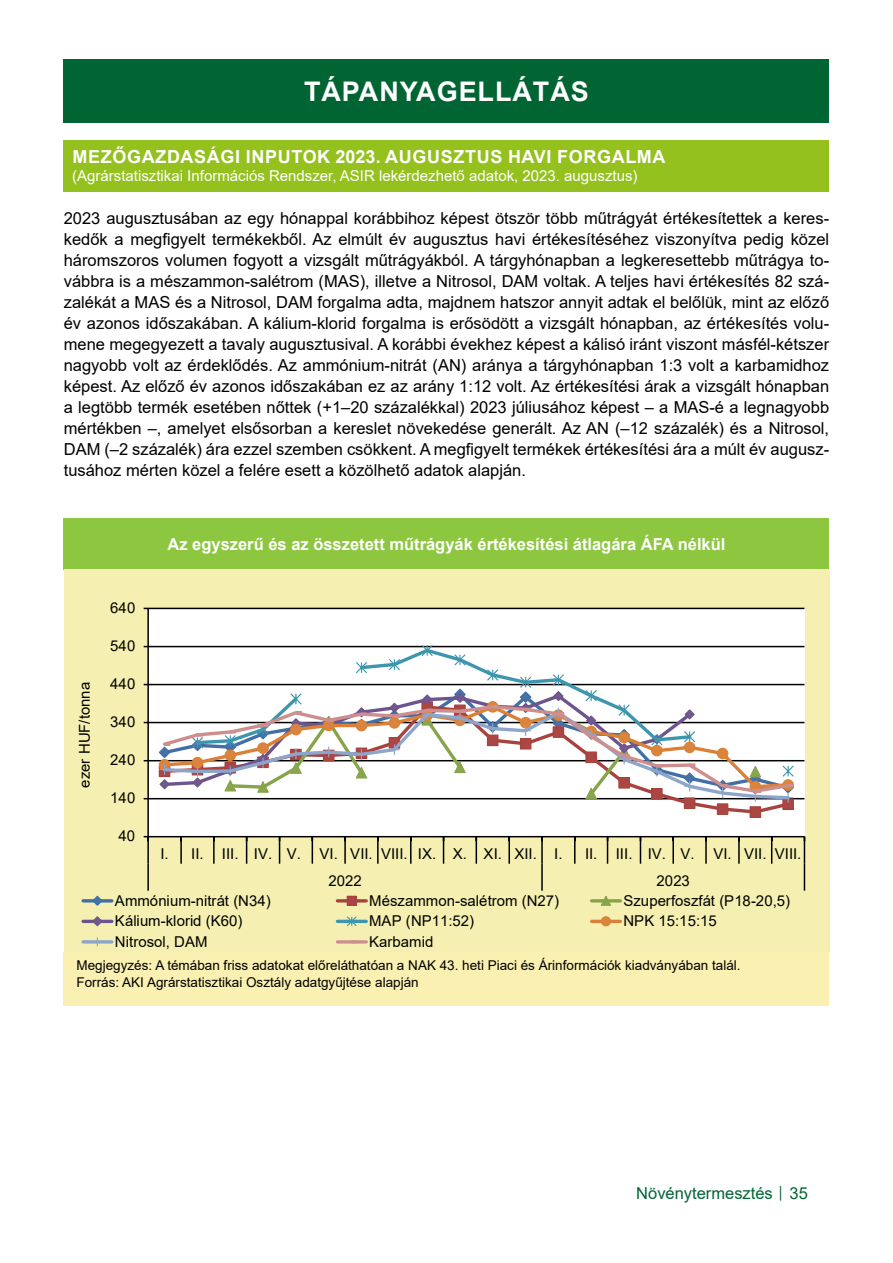
<style>
.page{position:relative;width:893px;height:1263px;background:#fff}
.page>*{position:absolute;margin:0;border:0;box-sizing:border-box;transform-origin:0 0}
.t1{font:700 27px "Arial";letter-spacing:.035em;color:#fff}
.t2{font:700 18px "Arial";letter-spacing:.035em;color:#fff}
.t3{font:16.5px/21px "Arial";color:#000;text-align:justify}
.t4{font:700 16.5px "Arial";color:#fff}
.t5{font:16.5px "Arial";color:#006533}
.t6{font:15px "Arial";color:#000}
.t7{font:15px "Arial";color:#fff}
.t8{font:13.5px/16.2px "Arial";color:#000}
.s1{font-size:12px}
</style>
<div class="page">
<div style="left:64px;top:60px;width:765px;height:63px;background:#006533"></div>
<div style="left:64px;top:952px;width:765px;height:54px;background:#faf0b1"></div>
<div style="left:64px;top:518px;width:765px;height:51px;background:#8dc63f"></div>
<div style="left:64px;top:140px;width:765px;height:51px;background:#95c11f"></div>
<div style="left:64px;top:569px;width:765px;height:383px;background:#f5f0b1"></div>
<div style="left:148px;top:608px;width:656px;height:229px;background:#fff"></div>
<hr style="left:148px;top:798px;width:656px;height:1px;background:#000">
<hr style="left:148px;top:760px;width:656px;height:1px;background:#000">
<hr style="left:148px;top:722px;width:656px;height:1px;background:#000">
<hr style="left:148px;top:684px;width:656px;height:1px;background:#000">
<hr style="left:148px;top:646px;width:656px;height:1px;background:#000">
<hr style="left:148px;top:608px;width:656px;height:1px;background:#000">
<hr style="left:147px;top:608px;width:2px;height:229px;background:#000">
<hr style="left:148px;top:836px;width:656px;height:1px;background:#000">
<hr style="left:147px;top:837px;width:2px;height:27px;background:#000">
<hr style="left:180px;top:837px;width:2px;height:27px;background:#000">
<hr style="left:213px;top:837px;width:2px;height:27px;background:#000">
<svg style="left:246px;top:837px;width:1px;height:27px"></svg>
<svg style="left:279px;top:837px;width:1px;height:27px"></svg>
<svg style="left:312px;top:837px;width:1px;height:27px"></svg>
<hr style="left:344px;top:837px;width:2px;height:27px;background:#000">
<hr style="left:377px;top:837px;width:2px;height:27px;background:#000">
<hr style="left:410px;top:837px;width:2px;height:27px;background:#000">
<svg style="left:443px;top:837px;width:1px;height:27px"></svg>
<svg style="left:476px;top:837px;width:1px;height:27px"></svg>
<hr style="left:508px;top:837px;width:2px;height:27px;background:#000">
<hr style="left:541px;top:837px;width:2px;height:27px;background:#000">
<svg style="left:574px;top:837px;width:1px;height:27px"></svg>
<svg style="left:607px;top:837px;width:1px;height:27px"></svg>
<svg style="left:640px;top:837px;width:1px;height:27px"></svg>
<hr style="left:672px;top:837px;width:2px;height:27px;background:#000">
<hr style="left:705px;top:837px;width:2px;height:27px;background:#000">
<hr style="left:738px;top:837px;width:2px;height:27px;background:#000">
<svg style="left:771px;top:837px;width:1px;height:27px"></svg>
<hr style="left:147px;top:864px;width:2px;height:27px;background:#000">
<hr style="left:541px;top:864px;width:2px;height:27px;background:#000">
<svg style="left:804px;top:837px;width:1px;height:54px"></svg>
<svg style="left:676px;top:801px;width:106px;height:14px"></svg>
<div style="left:684px;top:798px;width:11px;height:10px;background:#aa4643"></div>
<div style="left:684px;top:797px;width:11px;height:12px;border:1px solid #a8423f"></div>
<div style="left:717px;top:803px;width:11px;height:12px;background:#aa4643;border:1px solid #a8423f"></div>
<div style="left:750px;top:807px;width:11px;height:10px;background:#aa4643"></div>
<div style="left:750px;top:806px;width:11px;height:12px;border:1px solid #a8423f"></div>
<div style="left:783px;top:799px;width:10px;height:10px;background:#aa4643"></div>
<div style="left:782px;top:798px;width:12px;height:12px;border:1px solid #a8423f"></div>
<svg style="left:194px;top:647px;width:499px;height:39px"></svg>
<svg style="left:161px;top:794px;width:620px;height:7px"></svg>
<svg style="left:160px;top:709px;width:632px;height:85px"></svg>
<svg style="left:158px;top:742px;width:13px;height:48px"></svg>
<svg style="left:191px;top:733px;width:13px;height:19px"></svg>
<svg style="left:223px;top:645px;width:408px;height:155px"></svg>
<svg style="left:650px;top:763px;width:14px;height:14px"></svg>
<svg style="left:683px;top:763px;width:13px;height:28px"></svg>
<svg style="left:716px;top:779px;width:13px;height:19px"></svg>
<svg style="left:748px;top:765px;width:14px;height:37px"></svg>
<svg style="left:781px;top:764px;width:14px;height:39px"></svg>
<hr style="left:83px;top:899px;width:29px;height:3px;background:#416fa6">
<svg style="left:91px;top:895px;width:12px;height:11px"></svg>
<hr style="left:337px;top:899px;width:29px;height:3px;background:#a8423f">
<div style="left:347px;top:896px;width:9px;height:9px;background:#aa4643"></div>
<div style="left:347px;top:896px;width:10px;height:10px;border:1px solid #a8423f"></div>
<hr style="left:592px;top:899px;width:28px;height:3px;background:#86a44a">
<svg style="left:600px;top:895px;width:12px;height:11px"></svg>
<hr style="left:83px;top:920px;width:29px;height:3px;background:#6e548d">
<svg style="left:91px;top:916px;width:12px;height:11px"></svg>
<hr style="left:337px;top:920px;width:29px;height:3px;background:#3d96ae">
<svg style="left:346px;top:916px;width:12px;height:10px"></svg>
<hr style="left:592px;top:920px;width:28px;height:3px;background:#da8137">
<div style="left:601px;top:917px;width:9px;height:9px;background:#db843d;border-radius:50%"></div>
<div style="left:601px;top:916px;width:10px;height:10px;border:1px solid #da8137;border-radius:50%"></div>
<hr style="left:83px;top:940px;width:29px;height:3px;background:#8ea5cb">
<svg style="left:93px;top:937px;width:9px;height:9px"></svg>
<hr style="left:337px;top:940px;width:29px;height:3px;background:#ce8e8d">
<h1 class="t1" style="left:304px;top:73px;width:286px">TÁPANYAGELLÁTÁS</h1>
<p class="t2" style="left:73px;top:144px;width:594px">MEZŐGAZDASÁGI INPUTOK 2023. AUGUSZTUS HAVI FORGALMA</p>
<p class="t7" style="left:72px;top:166px;width:567px">(Agrárstatisztikai Információs Rendszer, ASIR lekérdezhető adatok, 2023. augusztus)</p>
<p class="t3" style="left:64px;top:208px;width:767px">2023 augusztusában az egy hónappal korábbihoz képest ötször több műtrágyát értékesítettek a keres&shy;kedők a megfigyelt termékekből. Az elmúlt év augusztus havi értékesítéséhez viszonyítva pedig közel háromszoros volumen fogyott a vizsgált műtrágyákból. A tárgyhónapban a legkeresettebb műtrágya to&shy;vábbra is a mészammon-salétrom (MAS), illetve a Nitrosol, DAM voltak. A teljes havi értékesítés 82 szá&shy;zalékát a MAS és a Nitrosol, DAM forgalma adta, majdnem hatszor annyit adtak el belőlük, mint az előző év azonos időszakában. A kálium-klorid forgalma is erősödött a vizsgált hónapban, az értékesítés volu&shy;mene megegyezett a tavaly augusztusival. A korábbi évekhez képest a kálisó iránt viszont másfél-kétszer nagyobb volt az érdeklődés. Az ammónium-nitrát (AN) aránya a tárgyhónapban 1:3 volt a karbamidhoz képest. Az előző év azonos időszakában ez az arány 1:12 volt. Az értékesítési árak a vizsgált hónapban a legtöbb termék esetében nőttek (+1–20 százalékkal) 2023 júliusához képest – a MAS-é a legnagyobb mértékben –, amelyet elsősorban a kereslet növekedése generált. Az AN (–12 százalék) és a Nitrosol, DAM (–2 százalék) ára ezzel szemben csökkent. A megfigyelt termékek értékesítési ára a múlt év augusz&shy;tusához mérten közel a felére esett a közölhető adatok alapján.</p>
<p class="t6" style="left:74px;top:787px;width:107px;rotate:-90deg">ezer HUF/tonna</p>
<p class="t6" style="left:110px;top:597px;width:27px">640</p>
<p class="t6" style="left:110px;top:636px;width:27px">540</p>
<p class="t6" style="left:110px;top:674px;width:27px">440</p>
<p class="t6" style="left:110px;top:712px;width:27px">340</p>
<p class="t6" style="left:110px;top:750px;width:27px">240</p>
<p class="t6" style="left:110px;top:788px;width:27px">140</p>
<p class="t6" style="left:119px;top:826px;width:18px">40</p>
<p class="t4" style="left:168px;top:532px;width:559px">Az egyszerű és az összetett műtrágyák értékesítési átlagára ÁFA nélkül</p>
<p class="t6" style="left:160px;top:844px;width:404px">I. II. III. IV. V. VI. VII. VIII. IX. X. XI. XII. I.</p>
<p class="t6" style="left:585px;top:844px;width:218px">II. III. IV. V. VI. VII. VIII.</p>
<p class="t6" style="left:328px;top:871px;width:35px">2022</p>
<p class="t6" style="left:657px;top:871px;width:35px">2023</p>
<p class="t6" style="left:115px;top:890px;width:157px">Ammónium-nitrát (N34)</p>
<p class="t6" style="left:369px;top:890px;width:191px">Mészammon-salétrom (N27)</p>
<p class="t6" style="left:623px;top:890px;width:168px">Szuperfoszfát (P18-20,5)</p>
<p class="t6" style="left:115px;top:910px;width:129px">Kálium-klorid (K60)</p>
<p class="t6" style="left:369px;top:910px;width:107px">MAP (NP11:52)</p>
<p class="t6" style="left:623px;top:910px;width:95px">NPK 15:15:15</p>
<p class="t6" style="left:115px;top:931px;width:94px">Nitrosol, DAM</p>
<p class="t6" style="left:369px;top:931px;width:66px">Karbamid</p>
<p class="t8" style="left:77px;top:957px;width:666px">Megjegyzés: A témában friss adatokat előreláthatóan a NAK 43. heti Piaci és Árinformációk kiadványában talál.<br>Forrás: AKI Agrárstatisztikai Osztály adatgyűjtése alapján</p>
<p class="t5" style="left:636px;top:1182px;width:173px">Növénytermesztés <span class="s1">│</span> 35</p>
</div>
